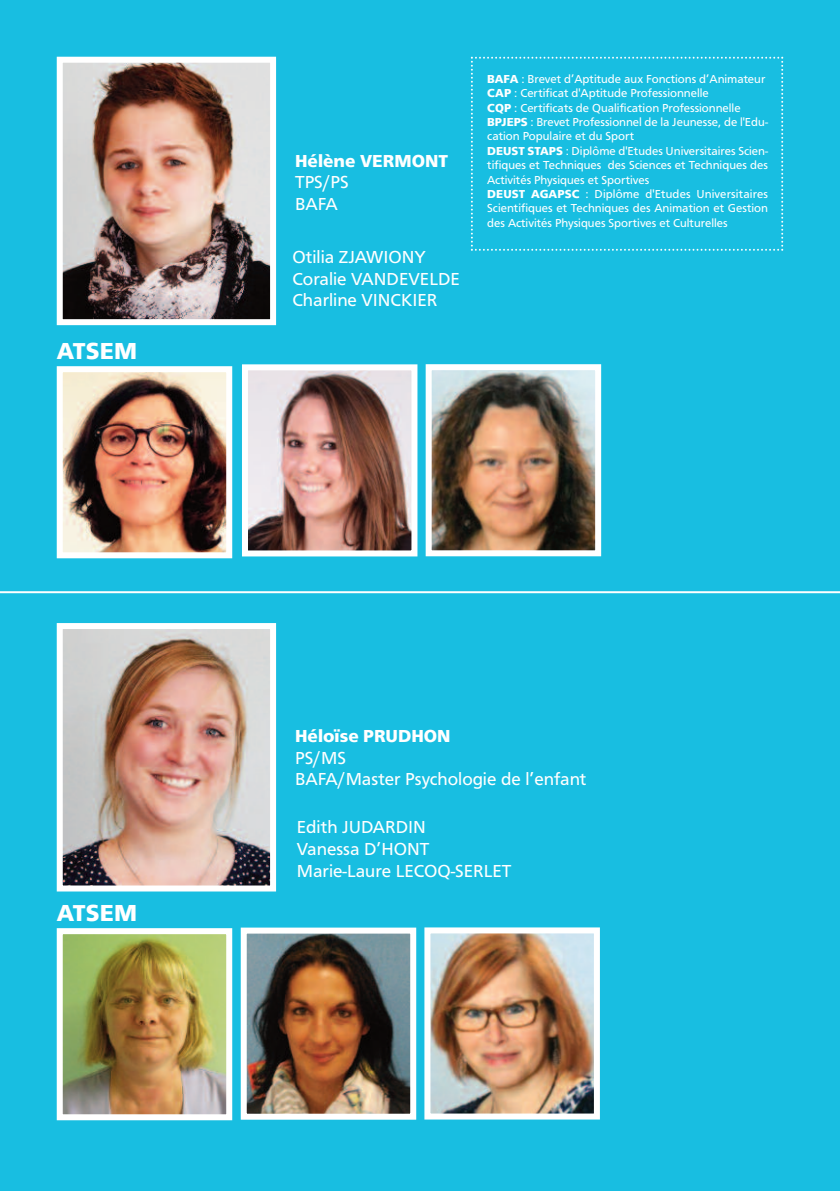
<style>
.page{position:relative;width:840px;height:1191px;background:#fff}
.page>*{position:absolute;margin:0;border:0;box-sizing:border-box;transform-origin:0 0}
.t1{font:700 24px "Frutus T";color:#fff}
.t2{font:18px/21.6px "Frutus T";color:#fff}
.t3{font:700 18px "Frutus T";color:#fff}
.t4{font:12px/14.4px "Frutus T";color:#fff}
.s1{font-weight:700}
</style>
<div class="page">
<div style="left:0;top:0;width:839px;height:1191px;background:#18bee1"></div>
<img style="left:64px;top:64px;width:205px;height:254px">
<div style="left:57px;top:57px;width:219px;height:268px;border:6px solid #fff"></div>
<img style="left:64px;top:935px;width:161px;height:178px">
<div style="left:57px;top:928px;width:175px;height:192px;border:6px solid #fff"></div>
<img style="left:247px;top:934px;width:162px;height:178px">
<div style="left:240px;top:927px;width:176px;height:192px;border:6px solid #fff"></div>
<img style="left:431px;top:934px;width:161px;height:178px">
<div style="left:424px;top:927px;width:175px;height:192px;border:6px solid #fff"></div>
<img style="left:249px;top:371px;width:161px;height:178px">
<div style="left:242px;top:364px;width:175px;height:192px;border:6px solid #fff"></div>
<img style="left:432px;top:371px;width:161px;height:178px">
<div style="left:425px;top:364px;width:175px;height:192px;border:6px solid #fff"></div>
<img style="left:64px;top:373px;width:161px;height:178px">
<div style="left:57px;top:366px;width:175px;height:192px;border:6px solid #fff"></div>
<img style="left:64px;top:630px;width:205px;height:254px">
<div style="left:57px;top:623px;width:219px;height:268px;border:6px solid #fff"></div>
<hr style="left:0;top:591px;width:839px;height:2px;background:#fff">
<svg style="left:470px;top:57px;width:312px;height:194px"></svg>
<h1 class="t1" style="left:57px;top:336px;width:82px">ATSEM</h1>
<h1 class="t1" style="left:57px;top:898px;width:82px">ATSEM</h1>
<h2 class="t3" style="left:295px;top:150px;width:154px">Hélène VERMONT</h2>
<h2 class="t2" style="left:295px;top:171px;width:55px">TPS/PS<br>BAFA</h2>
<h2 class="t2" style="left:292px;top:246px;width:169px">Otilia ZJAWIONY<br>Coralie VANDEVELDE<br>Charline VINCKIER</h2>
<p class="t4" style="left:487px;top:71px;width:282px"><span class="s1">BAFA</span> : Brevet d’Aptitude aux Fonctions d’Animateur <span class="s1">CAP</span> : Certificat d'Aptitude Professionnelle<br><span class="s1">CQP</span> : Certificats de Qualification Professionnelle <span class="s1">BPJEPS</span> : Brevet Professionnel de la Jeunesse, de l'Edu&shy;cation Populaire et du Sport<br><span class="s1">DEUST STAPS</span> : Diplôme d'Etudes Universitaires Scien&shy;tifiques et Techniques des Sciences et Techniques des Activités Physiques et Sportives<br><span class="s1">DEUST AGAPSC</span> : Diplôme d'Etudes Universitaires Scientifiques et Techniques des Animation et Gestion des Activités Physiques Sportives et Culturelles</p>
<h2 class="t3" style="left:295px;top:725px;width:157px">Héloïse PRUDHON</h2>
<h2 class="t2" style="left:295px;top:746px;width:293px">PS/MS<br>BAFA/Master Psychologie de l’enfant</h2>
<h2 class="t2" style="left:296px;top:816px;width:216px">Edith JUDARDIN<br>Vanessa D’HONT<br>Marie-Laure LECOQ-SERLET</h2>
</div>
